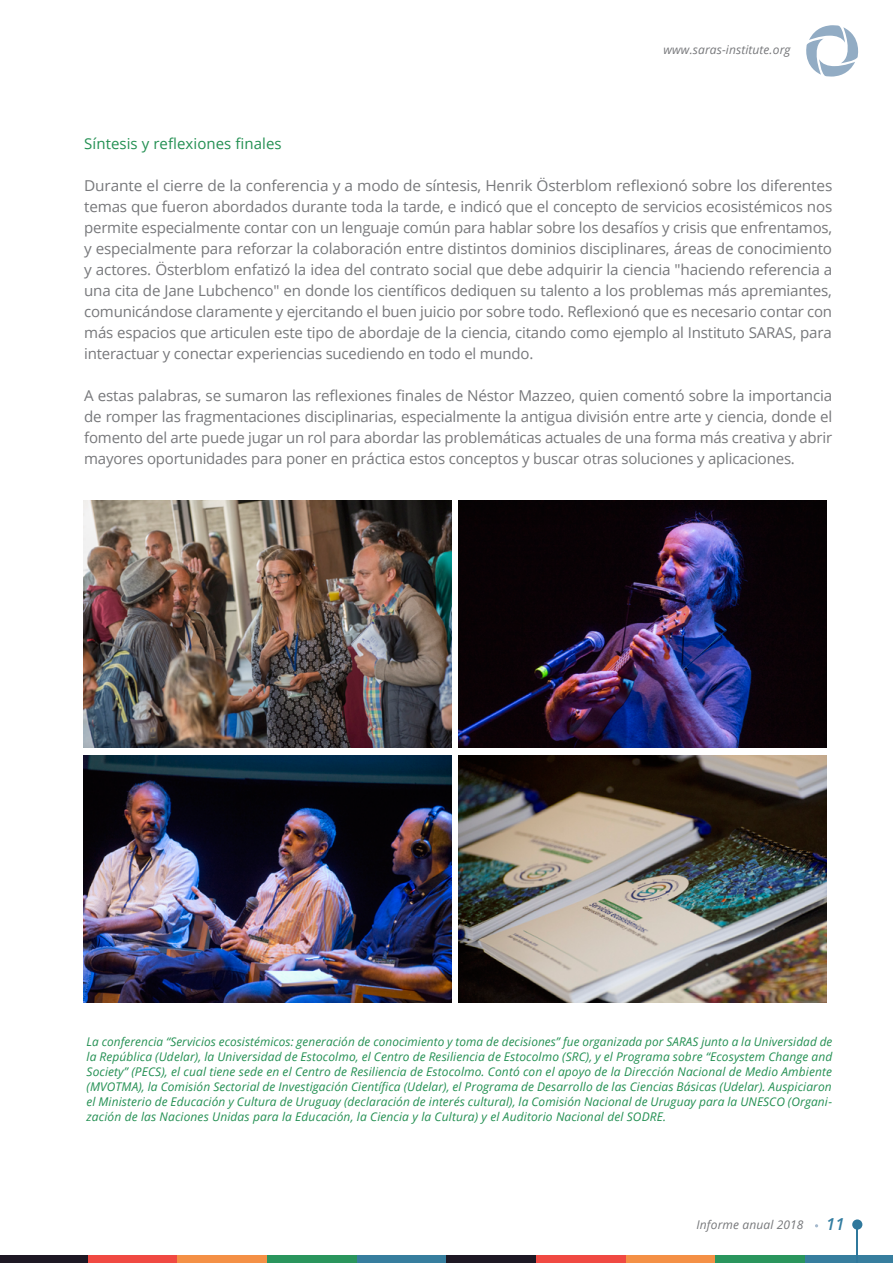
<style>
.page{position:relative;width:893px;height:1263px;background:#fff}
.page>*{position:absolute;margin:0;border:0;box-sizing:border-box;transform-origin:0 0}
.t1{font:italic 600 16.5px "Open Sans";color:#337da1}
.t2{font:15px/21px "Open Sans";letter-spacing:-.015em;color:#77787b;text-align:justify}
.t3{font:15px "Open Sans";letter-spacing:.005em;color:#249053}
.t4{font:italic 12px/15px "Open Sans";letter-spacing:.01em;color:#249053;text-align:justify}
.t5{font:italic 12px "Open Sans";letter-spacing:.01em;color:#77787b}
</style>
<div class="page">
<div style="left:88px;top:1255px;width:90px;height:8px;background:#f04942"></div>
<div style="left:178px;top:1255px;width:89px;height:8px;background:#f49046"></div>
<div style="left:267px;top:1255px;width:90px;height:8px;background:#2a955d"></div>
<div style="left:357px;top:1255px;width:89px;height:8px;background:#377e9e"></div>
<div style="left:446px;top:1255px;width:90px;height:8px;background:#1e1824"></div>
<div style="left:536px;top:1255px;width:90px;height:8px;background:#f04942"></div>
<div style="left:626px;top:1255px;width:89px;height:8px;background:#f49046"></div>
<div style="left:715px;top:1255px;width:90px;height:8px;background:#2a955d"></div>
<div style="left:805px;top:1255px;width:88px;height:8px;background:#377e9e"></div>
<div style="left:0;top:1255px;width:88px;height:8px;background:#1e1824"></div>
<hr style="left:857px;top:1229px;width:1px;height:34px;background:#2f789c">
<div style="left:852px;top:1219px;width:10px;height:10px;background:#2f789c;border-radius:50%"></div>
<svg style="left:806px;top:25px;width:53px;height:52px"></svg>
<img style="left:84px;top:500px;width:368px;height:247px">
<img style="left:84px;top:755px;width:368px;height:247px">
<img style="left:459px;top:500px;width:368px;height:247px">
<img style="left:459px;top:755px;width:368px;height:247px">
<p class="t5" style="left:663px;top:42px;width:129px">www.saras-institute.org</p>
<p class="t3" style="left:84px;top:133px;width:199px">Síntesis y reflexiones finales</p>
<p class="t2" style="left:84px;top:174px;width:750px">Durante el cierre de la conferencia y a modo de síntesis, Henrik Österblom reflexionó sobre los diferentes temas que fueron abordados durante toda la tarde, e indicó que el concepto de servicios ecosistémicos nos permite especialmente contar con un lenguaje común para hablar sobre los desafíos y crisis que enfrentamos, y especialmente para reforzar la colaboración entre distintos dominios disciplinares, áreas de conocimiento y actores. Österblom enfatizó la idea del contrato social que debe adquirir la ciencia "haciendo referencia a una cita de Jane Lubchenco" en donde los científicos dediquen su talento a los problemas más apremiantes, comunicándose claramente y ejercitando el buen juicio por sobre todo. Reflexionó que es necesario contar con más espacios que articulen este tipo de abordaje de la ciencia, citando como ejemplo al Instituto SARAS, para interactuar y conectar experiencias sucediendo en todo el mundo.</p>
<p class="t2" style="left:84px;top:384px;width:750px">A estas palabras, se sumaron las reflexiones finales de Néstor Mazzeo, quien comentó sobre la importancia de romper las fragmentaciones disciplinarias, especialmente la antigua división entre arte y ciencia, donde el fomento del arte puede jugar un rol para abordar las problemáticas actuales de una forma más creativa y abrir mayores oportunidades para poner en práctica estos conceptos y buscar otras soluciones y aplicaciones.</p>
<p class="t4" style="left:87px;top:1033px;width:747px">La conferencia “Servicios ecosistémicos: generación de conocimiento y toma de decisiones” fue organizada por SARAS junto a la Universidad de la República (Udelar), la Universidad de Estocolmo, el Centro de Resiliencia de Estocolmo (SRC), y el Programa sobre “Ecosystem Change and Society” (PECS), el cual tiene sede en el Centro de Resiliencia de Estocolmo. Contó con el apoyo de la Dirección Nacional de Medio Ambiente (MVOTMA), la Comisión Sectorial de Investigación Científica (Udelar), el Programa de Desarrollo de las Ciencias Básicas (Udelar). Auspiciaron el Ministerio de Educación y Cultura de Uruguay (declaración de interés cultural), la Comisión Nacional de Uruguay para la UNESCO (Organi&shy;zación de las Naciones Unidas para la Educación, la Ciencia y la Cultura) y el Auditorio Nacional del SODRE.</p>
<p class="t5" style="left:696px;top:1216px;width:109px">Informe anual 2018</p>
<p class="t1" style="left:826px;top:1213px;width:20px">11</p>
</div>
